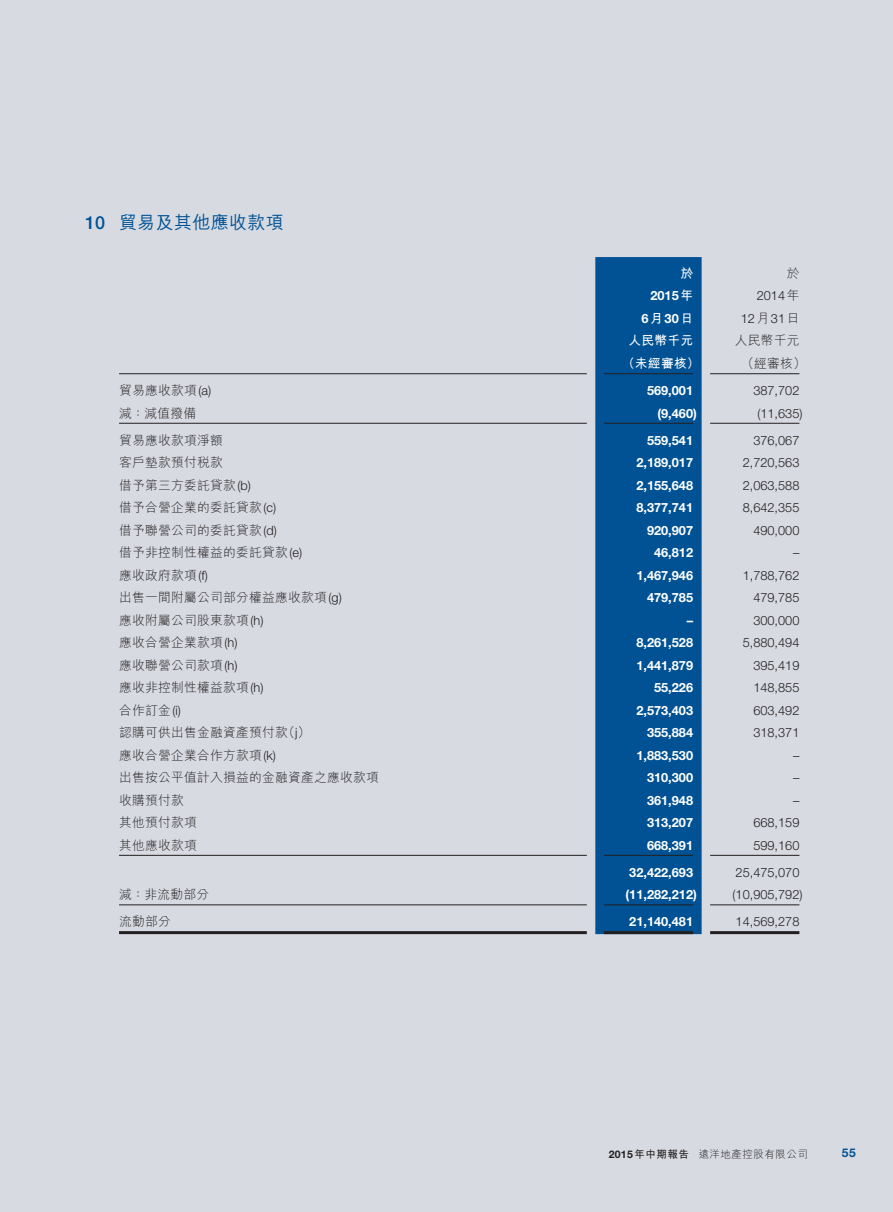
<style>
.page{position:relative;width:893px;height:1212px;background:#d7dae1}
.page>*{position:absolute;margin:0;border:0;box-sizing:border-box;transform-origin:0 0}
.t1{font:500 18px "M Hei HK";letter-spacing:.02em;color:#005294}
.t2{font:300 12.75px "M Hei HK";letter-spacing:.02em;color:#231f20}
.t3{font:700 12.75px/22.5px "Helvetica Neue LT Std";color:#fff;text-align:right}
.t4{font:300 12.75px/22.5px "Helvetica Neue LT Std";color:#231f20;text-align:right}
.t5{font:700 12.75px "M Hei HK";letter-spacing:.02em;color:#fff}
.t6{font:700 12px "Helvetica Neue LT Std";color:#005294}
.t7{font:300 10.5px "M Hei HK";letter-spacing:.045em;color:#231f20}
.s1{font-family:"Helvetica Neue LT Std"}
.s2{font-family:"M Hei HK"}
.s3{font-family:"Helvetica Neue LT Std";font-weight:700}
.s4{font-weight:700}
</style>
<div class="page">
<div style="left:595px;top:257px;width:107px;height:677px;background:#005294"></div>
<hr style="left:119px;top:373px;width:468px;height:1px;background:#231f20">
<hr style="left:604px;top:373px;width:89px;height:1px;background:#231f20">
<hr style="left:710px;top:373px;width:89px;height:1px;background:#231f20">
<hr style="left:119px;top:423px;width:468px;height:1px;background:#231f20">
<hr style="left:604px;top:423px;width:89px;height:1px;background:#231f20">
<hr style="left:710px;top:423px;width:89px;height:1px;background:#231f20">
<hr style="left:119px;top:855px;width:468px;height:1px;background:#231f20">
<hr style="left:604px;top:855px;width:89px;height:1px;background:#231f20">
<hr style="left:710px;top:855px;width:89px;height:1px;background:#231f20">
<hr style="left:119px;top:904px;width:468px;height:1px;background:#231f20">
<hr style="left:604px;top:904px;width:89px;height:1px;background:#231f20">
<hr style="left:710px;top:904px;width:89px;height:1px;background:#231f20">
<hr style="left:119px;top:931px;width:468px;height:3px;background:#231f20">
<hr style="left:604px;top:931px;width:89px;height:3px;background:#231f20">
<hr style="left:710px;top:931px;width:89px;height:3px;background:#231f20">
<p class="t1" style="left:85px;top:209px;width:200px"><span class="s1">10</span> 貿易及其他應收款項</p>
<p class="t5" style="left:680px;top:264px;width:14px">於</p>
<p class="t2" style="left:787px;top:267px;width:14px">於</p>
<p class="t3" style="left:642px;top:284px;width:53px">2015<span class="s2">年<br></span>6<span class="s2">月</span>30<span class="s2">日</span></p>
<p class="t4" style="left:741px;top:284px;width:60px">2014<span class="s2">年<br></span>12<span class="s2">月</span>31<span class="s2">日</span></p>
<p class="t5" style="left:628px;top:331px;width:66px">人民幣千元</p>
<p class="t2" style="left:735px;top:334px;width:66px">人民幣千元</p>
<p class="t5" style="left:622px;top:354px;width:79px">（未經審核）</p>
<p class="t2" style="left:741px;top:357px;width:66px">（經審核）</p>
<p class="t2" style="left:119px;top:384px;width:94px">貿易應收款項<span class="s1">(a)</span></p>
<p class="t3" style="left:647px;top:379px;width:48px">569,001</p>
<p class="t4" style="left:753px;top:379px;width:48px">387,702</p>
<p class="t2" style="left:119px;top:406px;width:79px">減：減值撥備</p>
<p class="t3" style="left:657px;top:401px;width:41px">(9,460)</p>
<p class="t4" style="left:757px;top:401px;width:47px">(11,635)</p>
<p class="t2" style="left:119px;top:433px;width:105px">貿易應收款項淨額</p>
<p class="t3" style="left:647px;top:428px;width:48px">559,541</p>
<p class="t4" style="left:753px;top:428px;width:48px">376,067</p>
<p class="t2" style="left:119px;top:456px;width:105px">客戶墊款預付稅款</p>
<p class="t3" style="left:636px;top:451px;width:58px">2,189,017</p>
<p class="t4" style="left:743px;top:451px;width:58px">2,720,563</p>
<p class="t2" style="left:119px;top:478px;width:133px">借予第三方委託貸款<span class="s1">(b)</span></p>
<p class="t3" style="left:636px;top:473px;width:58px">2,155,648</p>
<p class="t4" style="left:743px;top:473px;width:58px">2,063,588</p>
<p class="t2" style="left:119px;top:501px;width:159px">借予合營企業的委託貸款<span class="s1">(c)</span></p>
<p class="t3" style="left:636px;top:496px;width:58px">8,377,741</p>
<p class="t4" style="left:743px;top:496px;width:58px">8,642,355</p>
<p class="t2" style="left:119px;top:523px;width:159px">借予聯營公司的委託貸款<span class="s1">(d)</span></p>
<p class="t3" style="left:647px;top:518px;width:48px">920,907</p>
<p class="t4" style="left:753px;top:518px;width:48px">490,000</p>
<p class="t2" style="left:119px;top:546px;width:185px">借予非控制性權益的委託貸款<span class="s1">(e)</span></p>
<p class="t3" style="left:654px;top:541px;width:40px">46,812</p>
<p class="t4" style="left:793px;top:541px;width:8px">–</p>
<p class="t2" style="left:119px;top:568px;width:90px">應收政府款項<span class="s1">(f)</span></p>
<p class="t3" style="left:636px;top:563px;width:58px">1,467,946</p>
<p class="t4" style="left:743px;top:563px;width:58px">1,788,762</p>
<p class="t2" style="left:119px;top:591px;width:224px">出售一間附屬公司部分權益應收款項<span class="s1">(g)</span></p>
<p class="t3" style="left:647px;top:586px;width:48px">479,785</p>
<p class="t4" style="left:753px;top:586px;width:48px">479,785</p>
<p class="t2" style="left:119px;top:613px;width:146px">應收附屬公司股東款項<span class="s1">(h)</span></p>
<p class="t3" style="left:687px;top:608px;width:8px">–</p>
<p class="t4" style="left:753px;top:608px;width:48px">300,000</p>
<p class="t2" style="left:119px;top:636px;width:120px">應收合營企業款項<span class="s1">(h)</span></p>
<p class="t3" style="left:636px;top:631px;width:58px">8,261,528</p>
<p class="t4" style="left:743px;top:631px;width:58px">5,880,494</p>
<p class="t2" style="left:119px;top:658px;width:120px">應收聯營公司款項<span class="s1">(h)</span></p>
<p class="t3" style="left:636px;top:653px;width:58px">1,441,879</p>
<p class="t4" style="left:753px;top:653px;width:48px">395,419</p>
<p class="t2" style="left:119px;top:681px;width:146px">應收非控制性權益款項<span class="s1">(h)</span></p>
<p class="t3" style="left:654px;top:676px;width:40px">55,226</p>
<p class="t4" style="left:753px;top:676px;width:48px">148,855</p>
<p class="t2" style="left:119px;top:703px;width:63px">合作訂金<span class="s1">(i)</span></p>
<p class="t3" style="left:636px;top:698px;width:58px">2,573,403</p>
<p class="t4" style="left:753px;top:698px;width:48px">603,492</p>
<p class="t2" style="left:119px;top:726px;width:193px">認購可供出售金融資產預付款（<span class="s1">j</span>）</p>
<p class="t3" style="left:647px;top:721px;width:48px">355,884</p>
<p class="t4" style="left:753px;top:721px;width:48px">318,371</p>
<p class="t2" style="left:119px;top:748px;width:158px">應收合營企業合作方款項<span class="s1">(k)</span></p>
<p class="t3" style="left:636px;top:743px;width:58px">1,883,530</p>
<p class="t4" style="left:793px;top:743px;width:8px">–</p>
<p class="t2" style="left:119px;top:771px;width:261px">出售按公平值計入損益的金融資產之應收款項</p>
<p class="t3" style="left:647px;top:766px;width:48px">310,300</p>
<p class="t4" style="left:793px;top:766px;width:8px">–</p>
<p class="t2" style="left:119px;top:793px;width:66px">收購預付款</p>
<p class="t3" style="left:647px;top:788px;width:48px">361,948</p>
<p class="t4" style="left:793px;top:788px;width:8px">–</p>
<p class="t2" style="left:119px;top:816px;width:79px">其他預付款項</p>
<p class="t3" style="left:647px;top:811px;width:48px">313,207</p>
<p class="t4" style="left:753px;top:811px;width:48px">668,159</p>
<p class="t2" style="left:119px;top:838px;width:79px">其他應收款項</p>
<p class="t3" style="left:647px;top:833px;width:48px">668,391</p>
<p class="t4" style="left:753px;top:833px;width:48px">599,160</p>
<p class="t3" style="left:629px;top:860px;width:65px">32,422,693</p>
<p class="t4" style="left:736px;top:860px;width:65px">25,475,070</p>
<p class="t2" style="left:119px;top:888px;width:92px">減：非流動部分</p>
<p class="t3" style="left:625px;top:883px;width:73px">(11,282,212)</p>
<p class="t4" style="left:732px;top:883px;width:71px">(10,905,792)</p>
<p class="t2" style="left:119px;top:915px;width:53px">流動部分</p>
<p class="t3" style="left:629px;top:910px;width:65px">21,140,481</p>
<p class="t4" style="left:736px;top:910px;width:65px">14,569,278</p>
<p class="t7" style="left:609px;top:1148px;width:201px"><span class="s3">2015</span><span class="s4">年中期報告</span> 遠洋地產控股有限公司</p>
<p class="t6" style="left:842px;top:1145px;width:15px">55</p>
</div>
